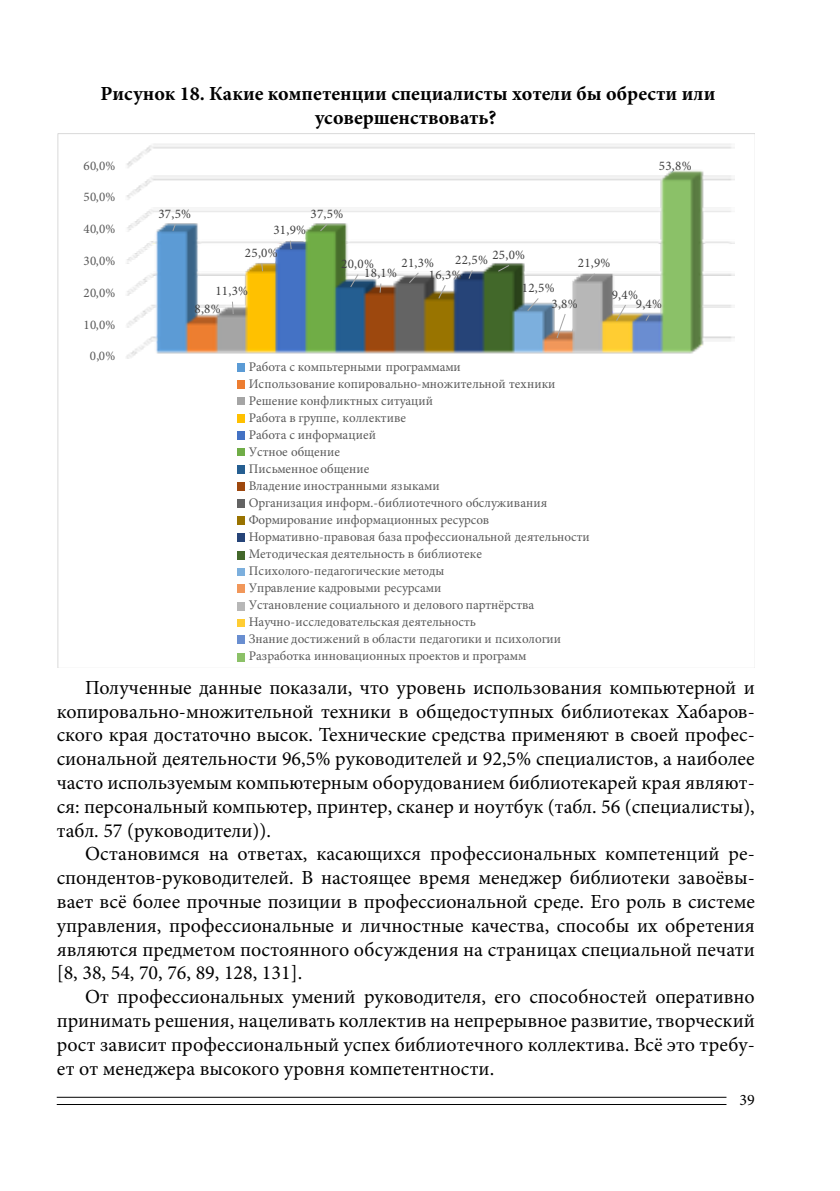
<style>
.page{position:relative;width:840px;height:1191px;background:#fff}
.page>*{position:absolute;margin:0;border:0;box-sizing:border-box;transform-origin:0 0}
.t1{font:20px/23.8px "Minion Pro";color:#000;text-align:justify}
.t2{font:700 20px/24px "Minion Pro";color:#000;text-align:center}
.t3{font:16px "Minion Pro";color:#000}
.t4{font:13.2px/17px "Minion Pro";color:#595959}
.t5{font:13.2px/12.2px "Minion Pro";letter-spacing:.02em;color:#404040}
</style>
<div class="page">
<hr style="left:57px;top:1104px;width:669px;height:1px;background:#000">
<hr style="left:57px;top:1096px;width:669px;height:1px;background:#000">
<img style="left:126px;top:144px;width:608px;height:215px">
<svg style="left:172px;top:223px;width:4px;height:9px"></svg>
<svg style="left:231px;top:301px;width:3px;height:14px"></svg>
<svg style="left:261px;top:263px;width:2px;height:9px"></svg>
<svg style="left:289px;top:240px;width:3px;height:10px"></svg>
<svg style="left:319px;top:223px;width:9px;height:9px"></svg>
<svg style="left:349px;top:273px;width:10px;height:15px"></svg>
<svg style="left:379px;top:283px;width:2px;height:10px"></svg>
<svg style="left:408px;top:272px;width:11px;height:12px"></svg>
<svg style="left:437px;top:284px;width:9px;height:15px"></svg>
<svg style="left:467px;top:269px;width:6px;height:11px"></svg>
<svg style="left:497px;top:264px;width:12px;height:8px"></svg>
<svg style="left:526px;top:297px;width:13px;height:15px"></svg>
<svg style="left:555px;top:313px;width:11px;height:26px"></svg>
<svg style="left:585px;top:272px;width:10px;height:10px"></svg>
<svg style="left:615px;top:304px;width:11px;height:18px"></svg>
<svg style="left:644px;top:314px;width:6px;height:8px"></svg>
<div style="left:237px;top:363px;width:8px;height:8px;background:#5b9bd5"></div>
<div style="left:237px;top:380px;width:8px;height:8px;background:#ed7d31"></div>
<div style="left:237px;top:398px;width:8px;height:7px;background:#a5a5a5"></div>
<div style="left:237px;top:414px;width:8px;height:8px;background:#ffc000"></div>
<div style="left:237px;top:431px;width:8px;height:9px;background:#4472c4"></div>
<div style="left:237px;top:449px;width:8px;height:7px;background:#70ad47"></div>
<div style="left:237px;top:465px;width:8px;height:8px;background:#255e91"></div>
<div style="left:237px;top:482px;width:8px;height:9px;background:#9e480e"></div>
<div style="left:237px;top:500px;width:8px;height:8px;background:#636363"></div>
<div style="left:237px;top:516px;width:8px;height:8px;background:#997300"></div>
<div style="left:237px;top:533px;width:8px;height:9px;background:#264478"></div>
<div style="left:237px;top:551px;width:8px;height:8px;background:#43682b"></div>
<div style="left:237px;top:568px;width:8px;height:7px;background:#7cafdd"></div>
<div style="left:237px;top:584px;width:8px;height:9px;background:#f1975a"></div>
<div style="left:237px;top:602px;width:8px;height:8px;background:#b7b7b7"></div>
<div style="left:237px;top:619px;width:8px;height:8px;background:#ffcd33"></div>
<div style="left:237px;top:636px;width:8px;height:8px;background:#698ed0"></div>
<div style="left:237px;top:653px;width:8px;height:8px;background:#8cc168"></div>
<p class="t2" style="left:100px;top:81px;width:616px">Рисунок 18. Какие компетенции специалисты хотели бы обрести или усовершенствовать?</p>
<p class="t4" style="left:84px;top:157px;width:33px">60,0%</p>
<p class="t4" style="left:84px;top:189px;width:33px">50,0%</p>
<p class="t4" style="left:84px;top:220px;width:33px">40,0%</p>
<p class="t4" style="left:84px;top:252px;width:33px">30,0%</p>
<p class="t4" style="left:84px;top:284px;width:33px">20,0%</p>
<p class="t4" style="left:84px;top:316px;width:33px">10,0%</p>
<p class="t4" style="left:90px;top:348px;width:27px">0,0%</p>
<p class="t5" style="left:158px;top:208px;width:34px">37,5%</p>
<p class="t5" style="left:310px;top:208px;width:34px">37,5%</p>
<p class="t5" style="left:273px;top:224px;width:34px">31,9%</p>
<p class="t5" style="left:658px;top:159px;width:34px">53,8%</p>
<p class="t5" style="left:245px;top:247px;width:34px">25,0%</p>
<p class="t5" style="left:215px;top:285px;width:34px">11,3%</p>
<p class="t5" style="left:194px;top:302px;width:28px">8,8%</p>
<p class="t5" style="left:455px;top:251px;width:71px">22,5% 25,0%</p>
<p class="t5" style="left:551px;top:281px;width:28px;line-height:15.4px;text-indent:-30px">12,5%<br>3,8%</p>
<p class="t5" style="left:341px;top:258px;width:34px">20,0%</p>
<p class="t5" style="left:364px;top:267px;width:34px">18,1%</p>
<p class="t5" style="left:428px;top:257px;width:34px;text-indent:-27px">21,3%<br>16,3%</p>
<p class="t5" style="left:577px;top:257px;width:34px">21,9%</p>
<p class="t5" style="left:635px;top:289px;width:28px;line-height:9.8px;text-indent:-24px">9,4%<br>9,4%</p>
<p class="t4" style="left:249px;top:358px;width:342px">Работа с компьтерными программами<br>Использование копировально-множительной техники Решение конфликтных ситуаций<br>Работа в группе, коллективе<br>Работа с информацией<br>Устное общение<br>Письменное общение<br>Владение иностранными языками<br>Организация информ.-библиотечного обслуживания Формирование информационных ресурсов Нормативно-правовая база профессиональной деятельности Методическая деятельность в библиотеке Психолого-педагогические методы<br>Управление кадровыми ресурсами<br>Установление социального и делового партнёрства Научно-исследовательская деятельность<br>Знание достижений в области педагогики и психологии Разработка инновационных проектов и программ</p>
<p class="t1" style="left:57px;top:675px;width:699px;text-indent:28px">Полученные данные показали, что уровень использования компьютерной и копировально-множительной техники в общедоступных библиотеках Хабаров&shy;ского края достаточно высок. Технические средства применяют в своей профес&shy;сиональной деятельности 96,5% руководителей и 92,5% специалистов, а наиболее часто используемым компьютерным оборудованием библиотекарей края являют&shy;ся: персональный компьютер, принтер, сканер и ноутбук (табл. 56 (специалисты), табл. 57 (руководители)).</p>
<p class="t1" style="left:57px;top:842px;width:699px;text-indent:28px">Остановимся на ответах, касающихся профессиональных компетенций ре&shy;спондентов-руководителей. В настоящее время менеджер библиотеки завоёвы&shy;вает всё более прочные позиции в профессиональной среде. Его роль в системе управления, профессиональные и личностные качества, способы их обретения являются предметом постоянного обсуждения на страницах специальной печати [8, 38, 54, 70, 76, 89, 128, 131].</p>
<p class="t1" style="left:57px;top:985px;width:699px;text-indent:28px">От профессиональных умений руководителя, его способностей оперативно принимать решения, нацеливать коллектив на непрерывное развитие, творческий рост зависит профессиональный успех библиотечного коллектива. Всё это требу&shy;ет от менеджера высокого уровня компетентности.</p>
<p class="t3" style="left:739px;top:1089px;width:17px">39</p>
</div>
